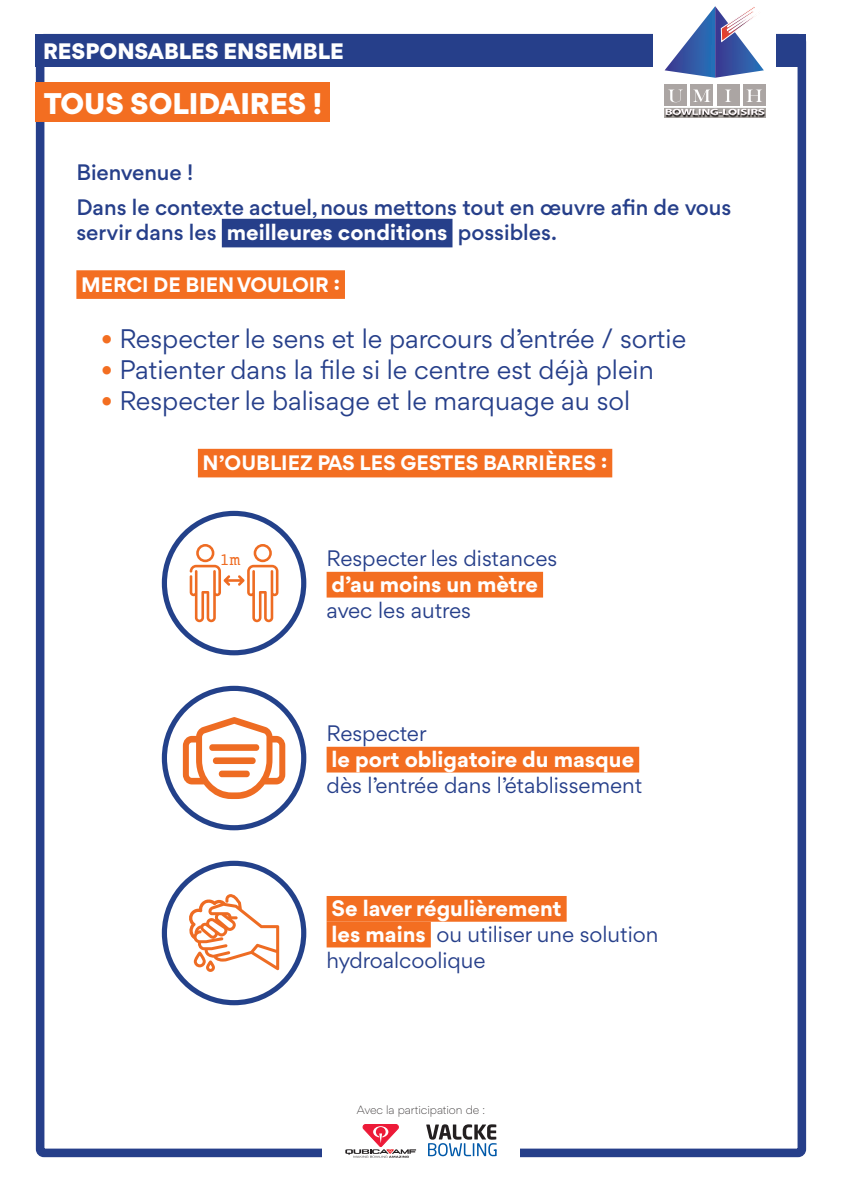
<style>
.page{position:relative;width:842px;height:1191px;background:#fff}
.page>*{position:absolute;margin:0;border:0;box-sizing:border-box;transform-origin:0 0}
.t1{font:900 28.6px "Gordita";color:#fff}
.t2{font:25.7px "Gordita";color:#263f8a}
.t3{font:21.5px/25.7px "Gordita";color:#263f8a}
.t4{font:500 21.5px/34.3px "Gordita";color:#263f8a}
.t5{font:700 21.5px "Gordita";color:#fff}
.t6{font:900 21.5px "Gordita";color:#fff}
.t7{font:700 20px "Gordita";color:#fff}
.t8{font:17.2px "Courier";color:#ee6c23}
.t9{font:300 11.4px "Gordita";color:#231f20}
.s1{font-weight:700;color:#fff}
.s2{color:#f36e21}
</style>
<div class="page">
<div style="left:36px;top:34px;width:770px;height:32px;background:#263f8a"></div>
<div style="left:36px;top:34px;width:770px;height:1123px;border:9px solid #263f8a;border-radius:4px"></div>
<div style="left:322px;top:1104px;width:198px;height:87px;background:#fff"></div>
<svg style="left:345px;top:1124px;width:71px;height:33px"></svg>
<svg style="left:426px;top:1124px;width:71px;height:32px"></svg>
<div style="left:654px;top:6px;width:122px;height:111px;background:#fff"></div>
<img style="left:664px;top:107px;width:102px;height:10px">
<img style="left:666px;top:109px;width:98px;height:6px">
<svg style="left:665px;top:6px;width:99px;height:72px"></svg>
<div style="left:690px;top:85px;width:23px;height:21px;background:#aba5a3"></div>
<div style="left:717px;top:85px;width:22px;height:21px;background:#aba5a3"></div>
<div style="left:664px;top:85px;width:23px;height:21px;background:#aba5a3"></div>
<div style="left:743px;top:85px;width:22px;height:21px;background:#aba5a3"></div>
<svg style="left:669px;top:90px;width:13px;height:12px"></svg>
<svg style="left:693px;top:90px;width:17px;height:12px"></svg>
<svg style="left:725px;top:90px;width:6px;height:12px"></svg>
<svg style="left:746px;top:90px;width:16px;height:12px"></svg>
<div style="left:222px;top:219px;width:230px;height:28px;background:#263f8a"></div>
<div style="left:76px;top:270px;width:269px;height:29px;background:#f36e21"></div>
<div style="left:198px;top:449px;width:414px;height:28px;background:#f36e21"></div>
<div style="left:36px;top:83px;width:294px;height:39px;background:#f36e21"></div>
<div style="left:327px;top:572px;width:216px;height:25px;background:#f36e21"></div>
<div style="left:327px;top:896px;width:240px;height:25px;background:#f36e21"></div>
<div style="left:327px;top:921px;width:104px;height:26px;background:#f36e21"></div>
<div style="left:162px;top:511px;width:144px;height:144px;border:5px solid #23418a;border-radius:50%"></div>
<svg style="left:190px;top:544px;width:88px;height:78px"></svg>
<div style="left:162px;top:860px;width:144px;height:145px;border:5px solid #23418a;border-radius:50%"></div>
<svg style="left:189px;top:894px;width:90px;height:78px"></svg>
<div style="left:162px;top:686px;width:144px;height:144px;border:5px solid #23418a;border-radius:50%"></div>
<svg style="left:183px;top:717px;width:102px;height:82px"></svg>
<div style="left:209px;top:744px;width:50px;height:7px;background:#ee6c23;border-radius:3px"></div>
<div style="left:213px;top:757px;width:43px;height:7px;background:#ee6c23;border-radius:3px"></div>
<div style="left:219px;top:770px;width:31px;height:7px;background:#ee6c23;border-radius:3px"></div>
<div style="left:327px;top:746px;width:312px;height:26px;background:#f36e21"></div>
<p class="t6" style="left:43px;top:34px;width:302px">RESPONSABLES ENSEMBLE</p>
<h1 class="t1" style="left:44px;top:82px;width:280px">TOUS SOLIDAIRES !</h1>
<p class="t4" style="left:76px;top:155px;width:656px">Bienvenue !<br>Dans le contexte actuel, nous mettons tout en œuvre afin de vous</p>
<p class="t4" style="left:76px;top:215px;width:482px">servir dans les <span class="s1">meilleures conditions</span> possibles.</p>
<p class="t7" style="left:81px;top:270px;width:261px">MERCI DE BIEN VOULOIR :</p>
<p class="t2" style="left:101px;top:321px;width:587px"><span class="s2">•</span> Respecter le sens et le parcours d’entrée / sortie</p>
<p class="t2" style="left:101px;top:352px;width:555px"><span class="s2">•</span> Patienter dans la file si le centre est déjà plein</p>
<p class="t2" style="left:101px;top:383px;width:531px"><span class="s2">•</span> Respecter le balisage et le marquage au sol</p>
<p class="t7" style="left:203px;top:448px;width:406px">N’OUBLIEZ PAS LES GESTES BARRIÈRES :</p>
<p class="t8" style="left:219px;top:546px;width:22px">1m</p>
<p class="t3" style="left:327px;top:545px;width:232px">Respecter les distances</p>
<p class="t5" style="left:332px;top:568px;width:208px">d’au moins un mètre</p>
<p class="t3" style="left:327px;top:597px;width:146px">avec les autres</p>
<p class="t3" style="left:327px;top:720px;width:102px">Respecter</p>
<p class="t5" style="left:332px;top:743px;width:304px">le port obligatoire du masque</p>
<p class="t3" style="left:327px;top:771px;width:317px">dès l’entrée dans l’établissement</p>
<p class="t3" style="left:327px;top:895px;width:333px"><span class="s1">Se laver régulièrement<br>les mains</span> ou utiliser une solution hydroalcoolique</p>
<p class="t9" style="left:357px;top:1102px;width:130px">Avec la participation de :</p>
</div>
